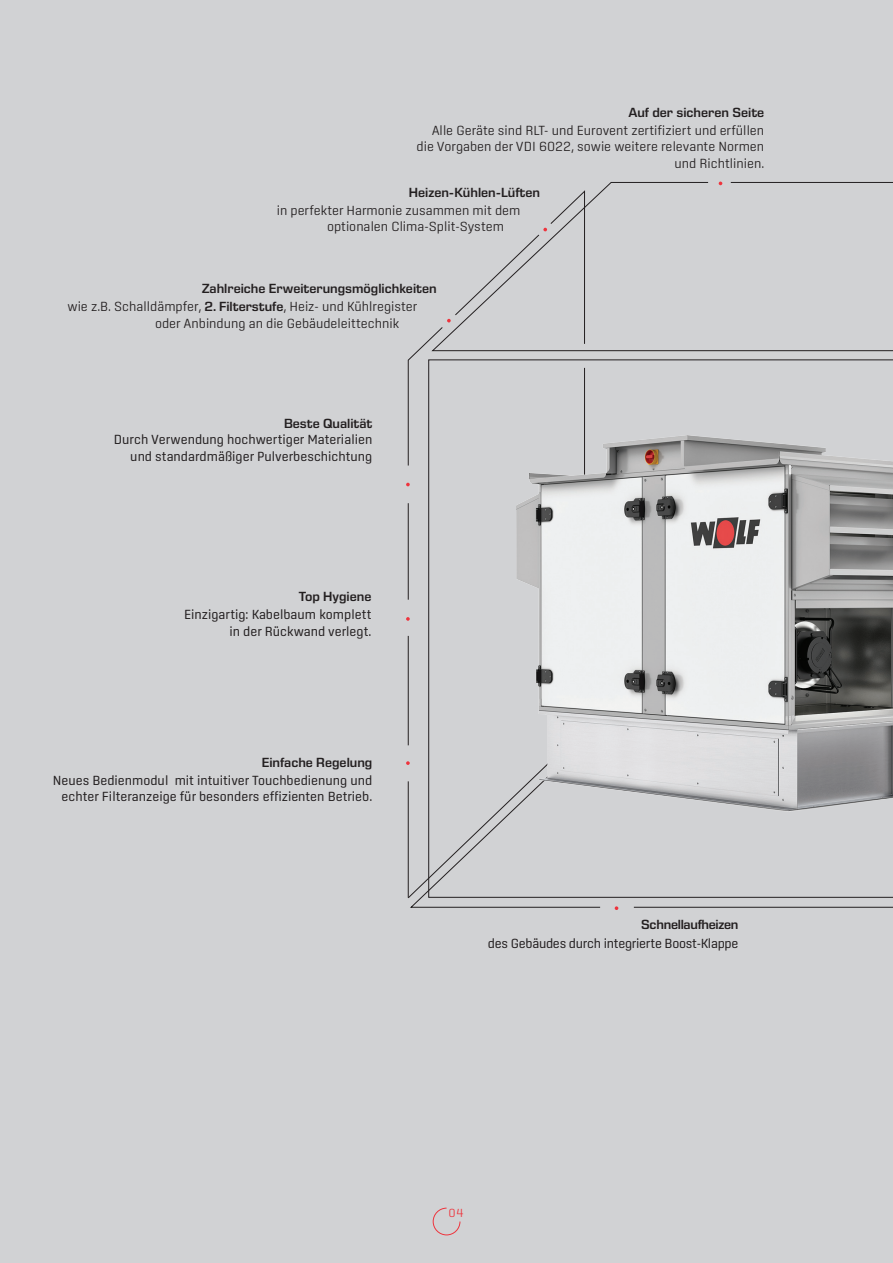
<style>
.page{position:relative;width:893px;height:1263px;background:#d1d2d4}
.page>*{position:absolute;margin:0;border:0;box-sizing:border-box;transform-origin:0 0}
.t1{font:300 13.5px/16.2px "Center";color:#231f20}
.t2{font:13.5px/16.2px "Center";color:#231f20;text-align:right}
.t3{font:600 13.5px "Eurostile Next LT Pro";color:#231f20}
.t4{font:13.5px "Center";letter-spacing:-.02em;color:#231f20}
.t5{font:600 13.5px "Eurostile Next LT Pro";letter-spacing:-.02em;color:#231f20}
.t6{font:300 12px "Center";color:#ee343d}
.s1{font-family:"Eurostile Next LT Pro";font-weight:600}
</style>
<div class="page">
<svg style="left:432px;top:1207px;width:29px;height:29px"></svg>
<svg style="left:585px;top:182px;width:308px;height:169px"></svg>
<hr style="left:731px;top:182px;width:162px;height:1px;background:#231f20">
<svg style="left:406px;top:761px;width:195px;height:147px"></svg>
<svg style="left:615px;top:906px;width:3px;height:4px"></svg>
<svg style="left:719px;top:181px;width:3px;height:4px"></svg>
<svg style="left:408px;top:190px;width:177px;height:177px"></svg>
<svg style="left:407px;top:367px;width:178px;height:532px"></svg>
<hr style="left:634px;top:907px;width:259px;height:1px;background:#231f20">
<svg style="left:428px;top:359px;width:465px;height:539px"></svg>
<img style="left:517px;top:436px;width:376px;height:375px">
<p class="t3" style="left:628px;top:105px;width:137px">Auf der sicheren Seite</p>
<p class="t1" style="left:417px;top:122px;width:349px;text-align:right">Alle Geräte sind RLT- und Eurovent zertifiziert und erfüllen die Vorgaben der VDI 6022, sowie weitere relevante Normen und Richtlinien.</p>
<p class="t3" style="left:409px;top:184px;width:133px">Heizen-Kühlen-Lüften</p>
<p class="t1" style="left:327px;top:202px;width:195px;text-indent:-50px">in perfekter Harmonie zusammen mit dem optionalen Clima-Split-System</p>
<p class="t3" style="left:202px;top:281px;width:236px">Zahlreiche Erweiterungsmöglichkeiten</p>
<p class="t1" style="left:155px;top:298px;width:264px;text-indent:-88px">wie z.B. Schalldämpfer, <span class="s1">2. Filterstufe</span>, Heiz- und Kühlregister oder Anbindung an die Gebäudeleittechnik</p>
<p class="t3" style="left:284px;top:416px;width:90px">Beste Qualität</p>
<p class="t2" style="left:114px;top:431px;width:260px">Durch Verwendung hochwertiger Materialien und standardmäßiger Pulverbeschichtung</p>
<p class="t3" style="left:299px;top:589px;width:74px">Top Hygiene</p>
<p class="t2" style="left:184px;top:606px;width:189px">Einzigartig: Kabelbaum komplett in der Rückwand verlegt.</p>
<p class="t3" style="left:262px;top:754px;width:112px">Einfache Regelung</p>
<p class="t2" style="left:53px;top:772px;width:321px">Neues Bedienmodul mit intuitiver Touchbedienung und echter Filteranzeige für besonders effizienten Betrieb.</p>
<p class="t5" style="left:641px;top:917px;width:99px">Schnellaufheizen</p>
<p class="t4" style="left:488px;top:935px;width:252px">des Gebäudes durch integrierte Boost-Klappe</p>
<p class="t6" style="left:449px;top:1206px;width:16px">04</p>
</div>
